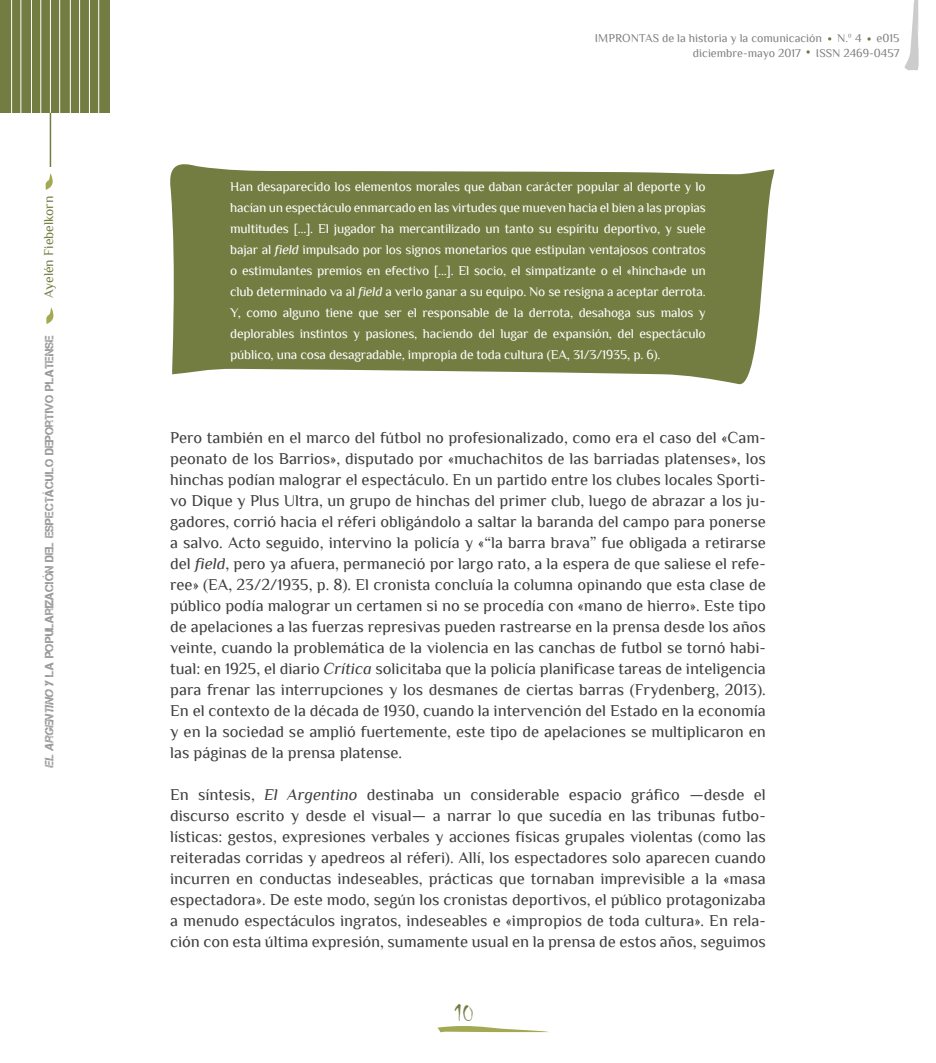
<style>
.page{position:relative;width:936px;height:1063px;background:#fff}
.page>*{position:absolute;margin:0;border:0;box-sizing:border-box;transform-origin:0 0}
.t1{font:24px "Chiller";color:#737d42}
.tx_principal{font:16.5px/21px "Philosopher";color:#3e3e3f;text-align:justify}
.cita_a_bando_blanca{font:13.5px/21px "Philosopher";letter-spacing:-.015em;color:#fff;text-align:justify}
.t2{font:13.5px "Philosopher";color:#737d42}
.t3{font:12px "Philosopher";color:#808080}
.t4{font:12px "Captureit";color:#999}
.s1{font-style:italic}
</style>
<div class="page">
<hr style="left:50px;top:48px;width:1px;height:119px;background:#737d42">
<div style="left:0;top:0;width:109px;height:113px;background:#737d42"></div>
<hr style="left:11px;top:0;width:1px;height:139px;background:#fff">
<hr style="left:89px;top:0;width:1px;height:139px;background:#fff">
<hr style="left:50px;top:0;width:1px;height:113px;background:#fff">
<hr style="left:31px;top:0;width:1px;height:139px;background:#fff">
<hr style="left:70px;top:0;width:1px;height:139px;background:#fff">
<hr style="left:21px;top:0;width:1px;height:139px;background:#fff">
<hr style="left:98px;top:0;width:1px;height:139px;background:#fff">
<hr style="left:59px;top:0;width:1px;height:139px;background:#fff">
<hr style="left:40px;top:0;width:1px;height:139px;background:#fff">
<hr style="left:79px;top:0;width:1px;height:139px;background:#fff">
<svg style="left:904px;top:0;width:15px;height:70px"></svg>
<svg style="left:46px;top:307px;width:8px;height:17px"></svg>
<svg style="left:45px;top:173px;width:8px;height:17px"></svg>
<svg style="left:437px;top:1026px;width:112px;height:6px"></svg>
<svg style="left:170px;top:164px;width:604px;height:221px;background:#828b57"></svg>
<p class="t2" style="left:42px;top:298px;width:103px;rotate:-90deg">Ayelén Fiebelkorn</p>
<p class="t4" style="left:43px;top:768px;width:435px;rotate:-90deg"><span class="s1">El Argentino</span> y la popularización del espectáculo deportivo platense</p>
<p class="t3" style="left:595px;top:32px;width:229px">IMPRONTAS de la historia y la comunicación</p>
<p class="t3" style="left:837px;top:32px;width:26px">N.º 4</p>
<p class="t3" style="left:876px;top:32px;width:24px">e015</p>
<p class="t3" style="left:693px;top:46px;width:109px">diciembre-mayo 2017</p>
<p class="t3" style="left:815px;top:46px;width:85px">ISSN 2469-0457</p>
<p class="cita_a_bando_blanca" style="left:230px;top:176px;width:477px">Han desaparecido los elementos morales que daban carácter popular al deporte y lo hacían un espectáculo enmarcado en las virtudes que mueven hacia el bien a las propias multitudes […]. El jugador ha mercantilizado un tanto su espíritu deportivo, y suele bajar al <span class="s1">field</span> impulsado por los signos monetarios que estipulan ventajosos contratos o estimulantes premios en efectivo […]. El socio, el simpatizante o el «hincha»de un club determinado va al <span class="s1">field</span> a verlo ganar a su equipo. No se resigna a aceptar derrota.<br>Y, como alguno tiene que ser el responsable de la derrota, desahoga sus malos y deplorables instintos y pasiones, haciendo del lugar de expansión, del espectáculo público, una cosa desagradable, impropia de toda cultura (EA, 31/3/1935, p. 6).</p>
<p class="tx_principal" style="left:170px;top:427px;width:597px">Pero también en el marco del fútbol no profesionalizado, como era el caso del «Cam&shy;peonato de los Barrios», disputado por «muchachitos de las barriadas platenses», los hinchas podían malograr el espectáculo. En un partido entre los clubes locales Sporti&shy;vo Dique y Plus Ultra, un grupo de hinchas del primer club, luego de abrazar a los ju&shy;gadores, corrió hacia el réferi obligándolo a saltar la baranda del campo para ponerse a salvo. Acto seguido, intervino la policía y «“la barra brava” fue obligada a retirarse del <span class="s1">field</span>, pero ya afuera, permaneció por largo rato, a la espera de que saliese el refe&shy;ree» (EA, 23/2/1935, p. 8). El cronista concluía la columna opinando que esta clase de público podía malograr un certamen si no se procedía con «mano de hierro». Este tipo de apelaciones a las fuerzas represivas pueden rastrearse en la prensa desde los años veinte, cuando la problemática de la violencia en las canchas de futbol se tornó habi&shy;tual: en 1925, el diario <span class="s1">Crítica</span> solicitaba que la policía planificase tareas de inteligencia para frenar las interrupciones y los desmanes de ciertas barras (Frydenberg, 2013).<br>En el contexto de la década de 1930, cuando la intervención del Estado en la economía y en la sociedad se amplió fuertemente, este tipo de apelaciones se multiplicaron en las páginas de la prensa platense.</p>
<p class="tx_principal" style="left:170px;top:784px;width:597px">En síntesis, <span class="s1">El Argentino</span> destinaba un considerable espacio gráfico —desde el discurso escrito y desde el visual— a narrar lo que sucedía en las tribunas futbo&shy;lísticas: gestos, expresiones verbales y acciones físicas grupales violentas (como las reiteradas corridas y apedreos al réferi). Allí, los espectadores solo aparecen cuando incurren en conductas indeseables, prácticas que tornaban imprevisible a la «masa espectadora». De este modo, según los cronistas deportivos, el público protagonizaba a menudo espectáculos ingratos, indeseables e «impropios de toda cultura». En rela&shy;ción con esta última expresión, sumamente usual en la prensa de estos años, seguimos</p>
<h1 class="t1" style="left:455px;top:1000px;width:20px">10</h1>
</div>
